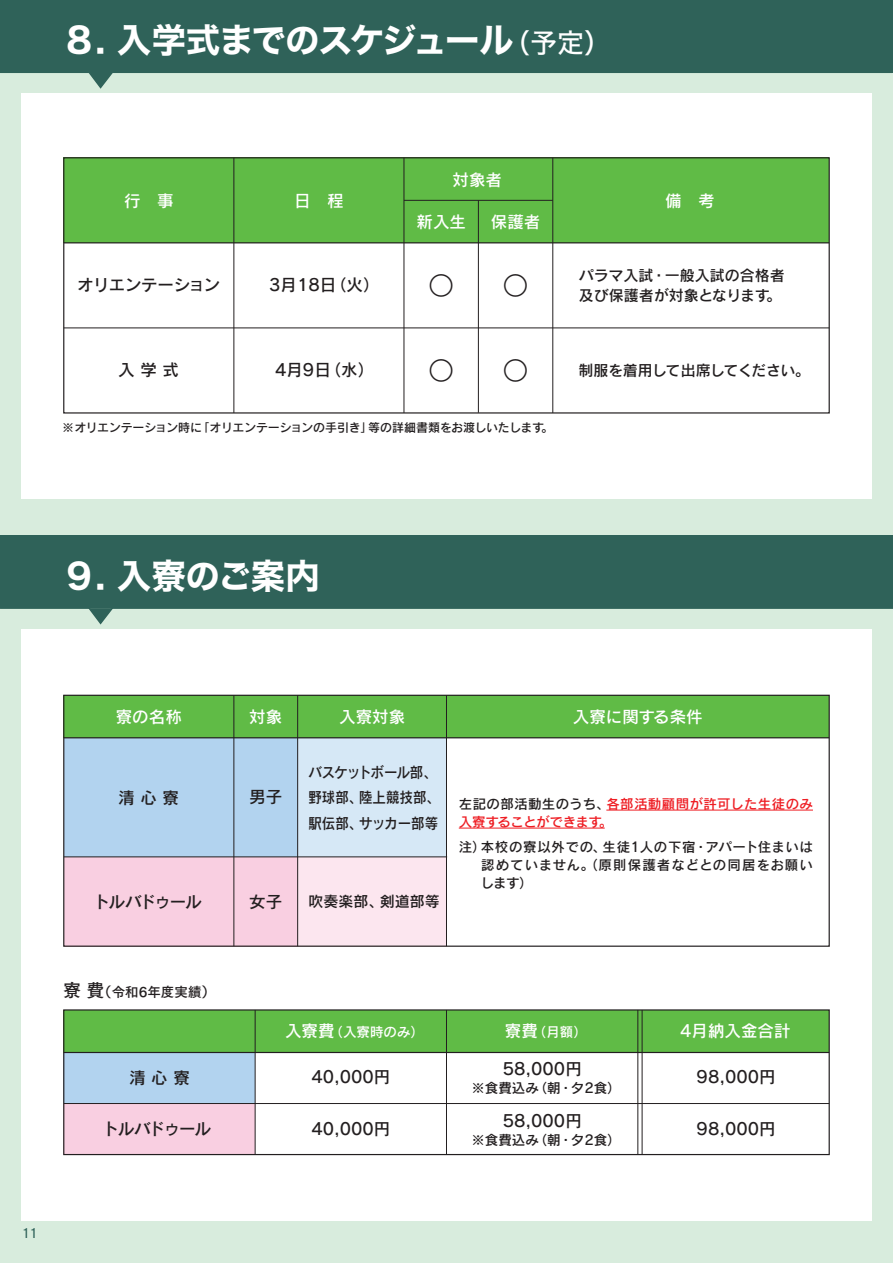
<style>
.page{position:relative;width:893px;height:1263px;background:#d8ecdd}
.page>*{position:absolute;margin:0;border:0;box-sizing:border-box;transform-origin:0 0}
.t1{font:34.5px "Hira Kaku Std W7";letter-spacing:-.035em;color:#fff}
.t2{font:25.5px "Rodin Pro DB";color:#231f20}
.t3{font:16.5px "Rodin Pro DB";color:#231f20}
.t4{font:16.5px "Rodin Pro DB";color:#fff}
.t5{font:16.5px "Rodin Pro DB";letter-spacing:-.08em;color:#231f20}
.t6{font:16.5px "Rodin Pro DB";letter-spacing:-.04em;color:#231f20}
.t7{font:15px/19.5px "Rodin Pro DB";color:#231f20}
.t8{font:15px/25.5px "Rodin Pro DB";color:#231f20;scale:.9 1}
.t9{font:15px "Rodin Pro DB";letter-spacing:-.035em;color:#231f20}
.t10{font:13.5px/18px "Rodin Pro DB";letter-spacing:.04em;color:#231f20;text-align:justify}
.t11{font:13.5px/18px "Rodin Pro DB";letter-spacing:.025em;color:#ee1d23}
.t12{font:13.5px "Rodin Pro DB";color:#fff}
.t13{font:13.5px "Tsuku Go Pro B";color:#231f20}
.t14{font:13.5px "Tsuku Go Pro D";color:#2f6259}
.t15{font:12px "Rodin Pro DB";letter-spacing:-.03em;color:#231f20}
.s1{font-family:"Hira Kaku Std W5";font-size:27px}
.s2{color:#231f20}
.s3{font-size:18px}
.s4{font-size:16.5px}
</style>
<div class="page">
<div style="left:0;top:0;width:893px;height:72px;background:#2f6259"></div>
<div style="left:21px;top:94px;width:851px;height:405px;background:#fff"></div>
<svg style="left:0;top:72px;width:893px;height:17px"></svg>
<div style="left:64px;top:158px;width:765px;height:85px;background:#60bb46"></div>
<div style="left:63px;top:157px;width:767px;height:257px;border:1px solid #231f20"></div>
<hr style="left:404px;top:200px;width:149px;height:1px;background:#231f20">
<hr style="left:234px;top:158px;width:1px;height:255px;background:#231f20">
<hr style="left:404px;top:158px;width:1px;height:255px;background:#231f20">
<hr style="left:478px;top:200px;width:1px;height:213px;background:#231f20">
<hr style="left:552px;top:158px;width:1px;height:255px;background:#231f20">
<hr style="left:64px;top:242px;width:765px;height:1px;background:#231f20">
<hr style="left:64px;top:328px;width:765px;height:1px;background:#231f20">
<div style="left:21px;top:629px;width:851px;height:591px;background:#fff"></div>
<div style="left:0;top:536px;width:893px;height:72px;background:#2f6259"></div>
<svg style="left:0;top:608px;width:893px;height:17px"></svg>
<div style="left:64px;top:738px;width:382px;height:119px;background:#b2d3ef"></div>
<div style="left:64px;top:1052px;width:191px;height:51px;background:#b2d3ef"></div>
<div style="left:64px;top:1103px;width:191px;height:51px;background:#f9cfe1"></div>
<div style="left:298px;top:738px;width:148px;height:119px;background:#d6e8f6"></div>
<div style="left:64px;top:857px;width:382px;height:89px;background:#f9cfe1"></div>
<div style="left:298px;top:857px;width:148px;height:89px;background:#fce6ef"></div>
<div style="left:64px;top:695px;width:765px;height:43px;background:#60bb46"></div>
<div style="left:63px;top:695px;width:767px;height:252px;border:1px solid #231f20"></div>
<hr style="left:234px;top:695px;width:1px;height:251px;background:#231f20">
<hr style="left:297px;top:695px;width:1px;height:251px;background:#231f20">
<hr style="left:446px;top:695px;width:1px;height:251px;background:#231f20">
<hr style="left:64px;top:737px;width:765px;height:1px;background:#231f20">
<hr style="left:64px;top:856px;width:383px;height:1px;background:#231f20">
<hr style="left:606px;top:810px;width:207px;height:1px;background:#ee1d23">
<hr style="left:459px;top:828px;width:146px;height:1px;background:#ee1d23">
<div style="left:64px;top:1010px;width:765px;height:42px;background:#60bb46"></div>
<div style="left:63px;top:1009px;width:767px;height:146px;border:1px solid #231f20"></div>
<hr style="left:255px;top:1010px;width:1px;height:144px;background:#231f20">
<hr style="left:446px;top:1010px;width:1px;height:144px;background:#231f20">
<hr style="left:637px;top:1010px;width:1px;height:144px;background:#231f20">
<hr style="left:642px;top:1010px;width:1px;height:144px;background:#231f20">
<hr style="left:64px;top:1052px;width:765px;height:1px;background:#231f20">
<hr style="left:64px;top:1103px;width:765px;height:1px;background:#231f20">
<h1 class="t1" style="left:67px;top:13px;width:546px">8. 入学式までのスケジュール<span class="s1">（予定）</span></h1>
<p class="t4" style="left:453px;top:169px;width:51px">対象者</p>
<p class="t4" style="left:416px;top:211px;width:51px">新入生</p>
<p class="t4" style="left:491px;top:211px;width:51px">保護者</p>
<p class="t4" style="left:124px;top:190px;width:51px">行　事</p>
<p class="t4" style="left:294px;top:190px;width:51px">日　程</p>
<p class="t4" style="left:665px;top:190px;width:51px">備　考</p>
<p class="t6" style="left:77px;top:274px;width:144px">オリエンテーション</p>
<p class="t3" style="left:118px;top:359px;width:62px">入 学 式</p>
<p class="t3" style="left:269px;top:274px;width:112px">3月18日（火）</p>
<p class="t3" style="left:275px;top:359px;width:101px">4月9日（水）</p>
<h2 class="t2" style="left:428px;top:268px;width:27px">○</h2>
<h2 class="t2" style="left:428px;top:353px;width:27px">○</h2>
<h2 class="t2" style="left:503px;top:268px;width:27px">○</h2>
<h2 class="t2" style="left:503px;top:353px;width:27px">○</h2>
<p class="t15" style="left:62px;top:420px;width:492px">※オリエンテーション時に「オリエンテーションの手引き」等の詳細書類をお渡しいたします。</p>
<p class="t7" style="left:579px;top:265px;width:207px">パラマ入試・一般入試の合格者及び保護者が対象となります。</p>
<p class="t9" style="left:578px;top:360px;width:233px">制服を着用して出席してください。</p>
<h1 class="t1" style="left:67px;top:549px;width:255px">9. 入寮のご案内</h1>
<p class="t4" style="left:116px;top:706px;width:67px">寮の名称</p>
<p class="t4" style="left:249px;top:706px;width:34px">対象</p>
<p class="t4" style="left:339px;top:706px;width:67px">入寮対象</p>
<p class="t4" style="left:573px;top:706px;width:131px">入寮に関する条件</p>
<p class="t3" style="left:118px;top:786px;width:62px">清 心 寮</p>
<p class="t3" style="left:249px;top:786px;width:34px">男子</p>
<p class="t8" style="left:308px;top:759px;width:148px">バスケットボール部、野球部、陸上競技部、駅伝部、サッカー部等</p>
<p class="t5" style="left:93px;top:890px;width:110px">トルバドゥール</p>
<p class="t3" style="left:249px;top:890px;width:34px">女子</p>
<p class="t7" style="left:308px;top:891px;width:133px">吹奏楽部、剣道部等</p>
<p class="t11" style="left:459px;top:794px;width:356px"><span class="s2">左記の部活動生のうち、</span>各部活動顧問が許可した生徒のみ入寮することができます。</p>
<p class="t10" style="left:481px;top:838px;width:334px;text-indent:-22px">注）本校の寮以外での、生徒1人の下宿・アパート住まいは認めていません。（原則保護者などとの同居をお願いします）</p>
<p class="t13" style="left:63px;top:980px;width:153px"><span class="s3">寮 費</span>（令和6年度実績）</p>
<p class="t3" style="left:129px;top:1067px;width:62px">清 心 寮</p>
<p class="t5" style="left:103px;top:1118px;width:110px">トルバドゥール</p>
<p class="t12" style="left:285px;top:1023px;width:140px"><span class="s4">入寮費</span>（入寮時のみ）</p>
<p class="t12" style="left:505px;top:1023px;width:83px"><span class="s4">寮費</span>（月額）</p>
<p class="t4" style="left:680px;top:1020px;width:112px">4月納入金合計</p>
<p class="t3" style="left:311px;top:1066px;width:81px">40,000円</p>
<p class="t3" style="left:311px;top:1118px;width:81px">40,000円</p>
<p class="t3" style="left:503px;top:1058px;width:81px">58,000円</p>
<p class="t10" style="left:471px;top:1078px;width:151px">※食費込み（朝・夕2食）</p>
<p class="t3" style="left:503px;top:1109px;width:81px">58,000円</p>
<p class="t10" style="left:471px;top:1130px;width:151px">※食費込み（朝・夕2食）</p>
<p class="t3" style="left:697px;top:1066px;width:81px">98,000円</p>
<p class="t3" style="left:697px;top:1118px;width:81px">98,000円</p>
<p class="t14" style="left:22px;top:1221px;width:17px">11</p>
</div>
